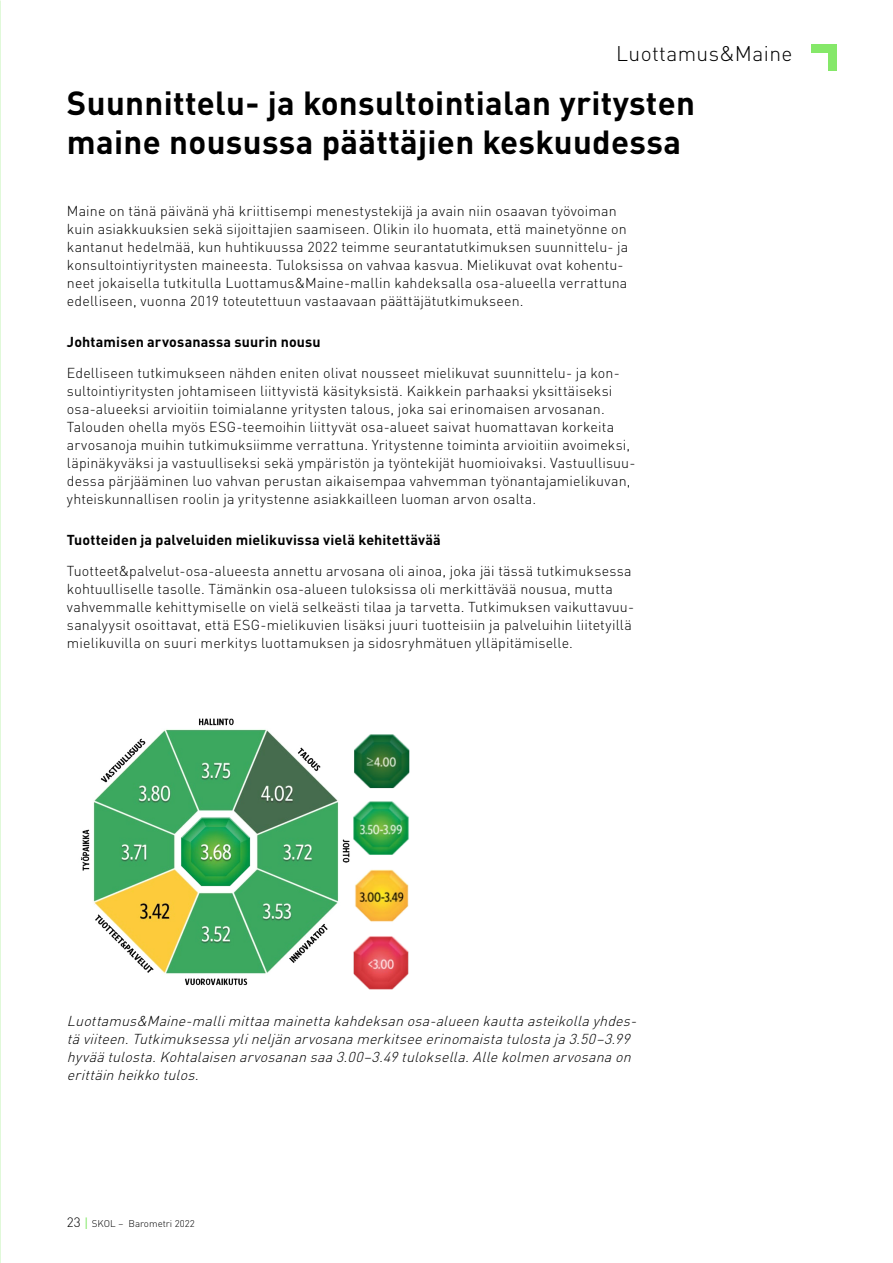
<style>
.page{position:relative;width:893px;height:1263px;background:#fff}
.page>*{position:absolute;margin:0;border:0;box-sizing:border-box;transform-origin:0 0}
.t1{font:700 33px/39.6px "DIN Pro";letter-spacing:.01em;color:#000}
.t2{font:300 21px "DIN Pro";letter-spacing:.02em;color:#000}
.t3{font:300 14.25px/18px "DIN Pro";letter-spacing:.01em;color:#000}
.t4{font:italic 300 14.25px/18px "DIN Pro";color:#000}
.t5{font:700 14.25px "DIN Pro";letter-spacing:.01em;color:#000}
.t6{font:300 9.6px "DIN Pro";color:#000}
.s1{font-size:13.35px}
.s2{font-weight:400;font-size:13.35px;color:#85e869}
</style>
<div class="page">
<div style="left:811px;top:45px;width:26px;height:8px;background:#85e869"></div>
<div style="left:828px;top:45px;width:9px;height:26px;background:#85e869"></div>
<img style="left:81px;top:718px;width:269px;height:268px">
<img style="left:353px;top:734px;width:56px;height:256px">
<h2 class="t2" style="left:616px;top:37px;width:178px">Luottamus&amp;Maine</h2>
<h1 class="t1" style="left:67px;top:81px;width:629px">Suunnittelu- ja konsultointialan yritysten maine nousussa päättäjien keskuudessa</h1>
<p class="t3" style="left:67px;top:201px;width:563px">Maine on tänä päivänä yhä kriittisempi menestystekijä ja avain niin osaavan työvoiman kuin asiakkuuksien sekä sijoittajien saamiseen. Olikin ilo huomata, että mainetyönne on kantanut hedelmää, kun huhtikuussa 2022 teimme seurantatutkimuksen suunnittelu- ja konsultointiyritysten maineesta. Tuloksissa on vahvaa kasvua. Mielikuvat ovat kohentu&shy;neet jokaisella tutkitulla Luottamus&amp;Maine-mallin kahdeksalla osa-alueella verrattuna edelliseen, vuonna 2019 toteutettuun vastaavaan päättäjätutkimukseen.</p>
<p class="t5" style="left:67px;top:330px;width:255px">Johtamisen arvosanassa suurin nousu</p>
<p class="t3" style="left:67px;top:363px;width:570px">Edelliseen tutkimukseen nähden eniten olivat nousseet mielikuvat suunnittelu- ja kon&shy;sultointiyritysten johtamiseen liittyvistä käsityksistä. Kaikkein parhaaksi yksittäiseksi osa-alueeksi arvioitiin toimialanne yritysten talous, joka sai erinomaisen arvosanan.<br>Talouden ohella myös ESG-teemoihin liittyvät osa-alueet saivat huomattavan korkeita arvosanoja muihin tutkimuksiimme verrattuna. Yritystenne toiminta arvioitiin avoimeksi, läpinäkyväksi ja vastuulliseksi sekä ympäristön ja työntekijät huomioivaksi. Vastuullisuu&shy;dessa pärjääminen luo vahvan perustan aikaisempaa vahvemman työnantajamielikuvan, yhteiskunnallisen roolin ja yritystenne asiakkailleen luoman arvon osalta.</p>
<p class="t5" style="left:67px;top:528px;width:375px">Tuotteiden ja palveluiden mielikuvissa vielä kehitettävää</p>
<p class="t3" style="left:67px;top:561px;width:569px">Tuotteet&amp;palvelut-osa-alueesta annettu arvosana oli ainoa, joka jäi tässä tutkimuksessa kohtuulliselle tasolle. Tämänkin osa-alueen tuloksissa oli merkittävää nousua, mutta vahvemmalle kehittymiselle on vielä selkeästi tilaa ja tarvetta. Tutkimuksen vaikuttavuu&shy;sanalyysit osoittavat, että ESG-mielikuvien lisäksi juuri tuotteisiin ja palveluihin liitetyillä mielikuvilla on suuri merkitys luottamuksen ja sidosryhmätuen ylläpitämiselle.</p>
<p class="t4" style="left:67px;top:1011px;width:576px">Luottamus&amp;Maine-mallimittaamainettakahdeksanosa-alueenkauttaasteikollayhdes&shy;täviiteen.Tutkimuksessaylineljänarvosanamerkitseeerinomaistatulostaja3.50–3.99 hyväätulosta.Kohtalaisenarvosanansaa3.00–3.49tuloksella.Allekolmenarvosanaon erittäinheikkotulos.</p>
<p class="t6" style="left:67px;top:1216px;width:129px"><span class="s1">23</span> <span class="s2">|</span> SKOL – Barometri 2022</p>
</div>
